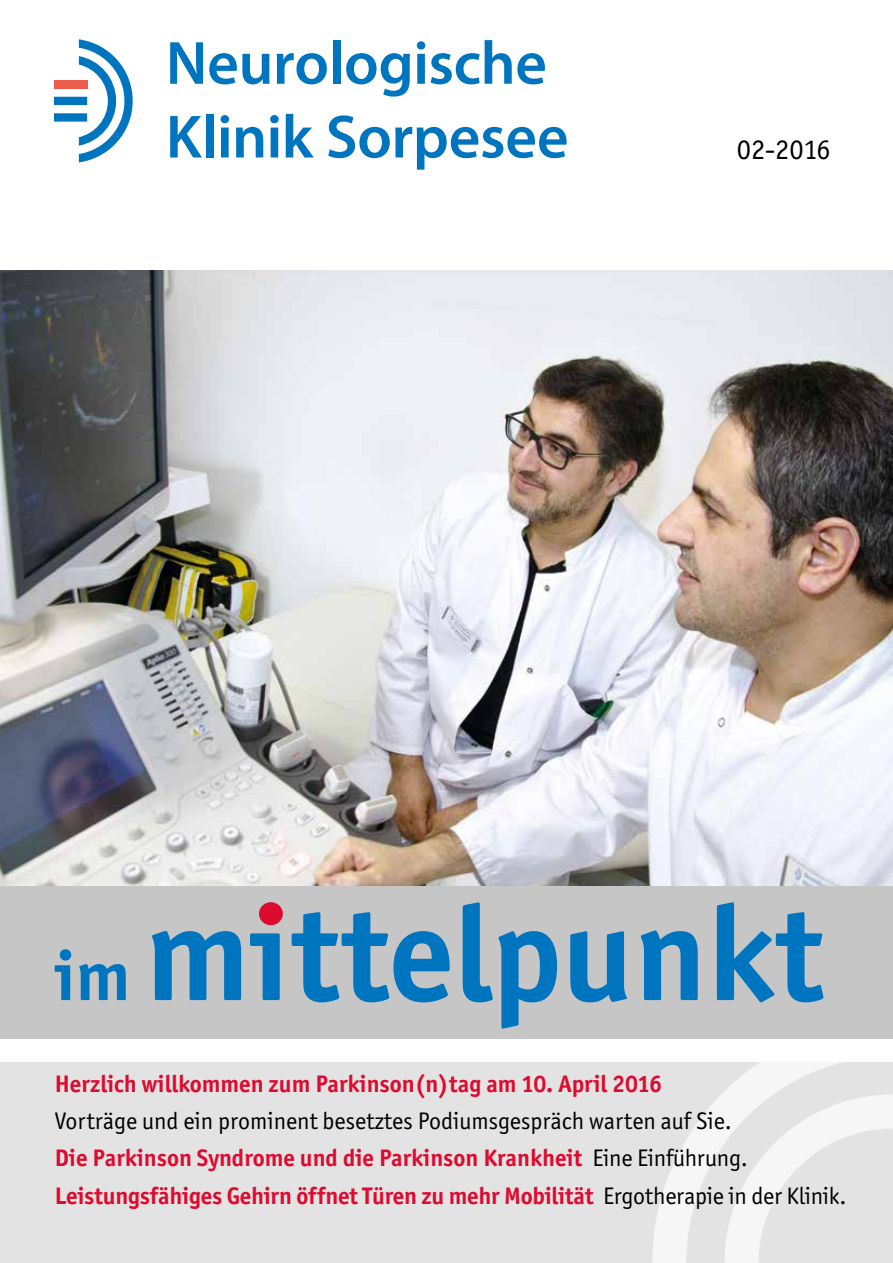
<style>
.page{position:relative;width:893px;height:1263px;background:#fff}
.page>*{position:absolute;margin:0;border:0;box-sizing:border-box;transform-origin:0 0}
.t1{font:700 135px "Officina San ITC";color:#0075bf}
.t2{font:28.5px "Officina San ITC";letter-spacing:-.01em;color:#000}
.t3{font:24px/37.3px "Officina San ITC";color:#000}
.t4{font:700 24px "Officina San ITC";color:#dd0b2f}
.s1{font-size:70.5px}
.s2{font-weight:700;color:#dd0b2f}
</style>
<div class="page">
<svg style="left:170px;top:42px;width:33px;height:42px"></svg>
<svg style="left:209px;top:53px;width:61px;height:31px"></svg>
<svg style="left:277px;top:53px;width:50px;height:31px"></svg>
<div style="left:333px;top:40px;width:7px;height:44px;background:#0075bf"></div>
<svg style="left:346px;top:53px;width:64px;height:44px"></svg>
<svg style="left:417px;top:41px;width:8px;height:43px"></svg>
<svg style="left:431px;top:40px;width:114px;height:44px"></svg>
<svg style="left:170px;top:116px;width:32px;height:41px"></svg>
<div style="left:206px;top:114px;width:7px;height:43px;background:#0075bf"></div>
<svg style="left:221px;top:115px;width:8px;height:42px"></svg>
<svg style="left:236px;top:127px;width:27px;height:30px"></svg>
<svg style="left:270px;top:115px;width:9px;height:42px"></svg>
<svg style="left:286px;top:114px;width:28px;height:43px"></svg>
<svg style="left:328px;top:115px;width:239px;height:55px"></svg>
<svg style="left:54px;top:39px;width:79px;height:123px"></svg>
<div style="left:0;top:1062px;width:893px;height:201px;background:#e3e3e3"></div>
<svg style="left:652px;top:1062px;width:190px;height:201px"></svg>
<svg style="left:724px;top:1094px;width:169px;height:169px"></svg>
<div style="left:0;top:885px;width:893px;height:154px;background:#c6c6c6"></div>
<img style="left:0;top:270px;width:893px;height:615px">
<div style="left:259px;top:902px;width:24px;height:23px;background:#dd0b2f;border-radius:50%"></div>
<p class="t2" style="left:737px;top:133px;width:95px">02-2016</p>
<h1 class="t1" style="left:55px;top:870px;width:771px"><span class="s1">im</span> mittelpunkt</h1>
<p class="t4" style="left:55px;top:1069px;width:609px">Herzlich willkommen zum Parkinson(n)tag am 10. April 2016</p>
<p class="t3" style="left:55px;top:1102px;width:793px">Vorträge und ein prominent besetztes Podiumsgespräch warten auf Sie.<br><span class="s2">Die Parkinson Syndrome und die Parkinson Krankheit</span> Eine Einführung.<br><span class="s2">Leistungsfähiges Gehirn öffnet Türen zu mehr Mobilität</span> Ergotherapie in der Klinik.</p>
</div>
